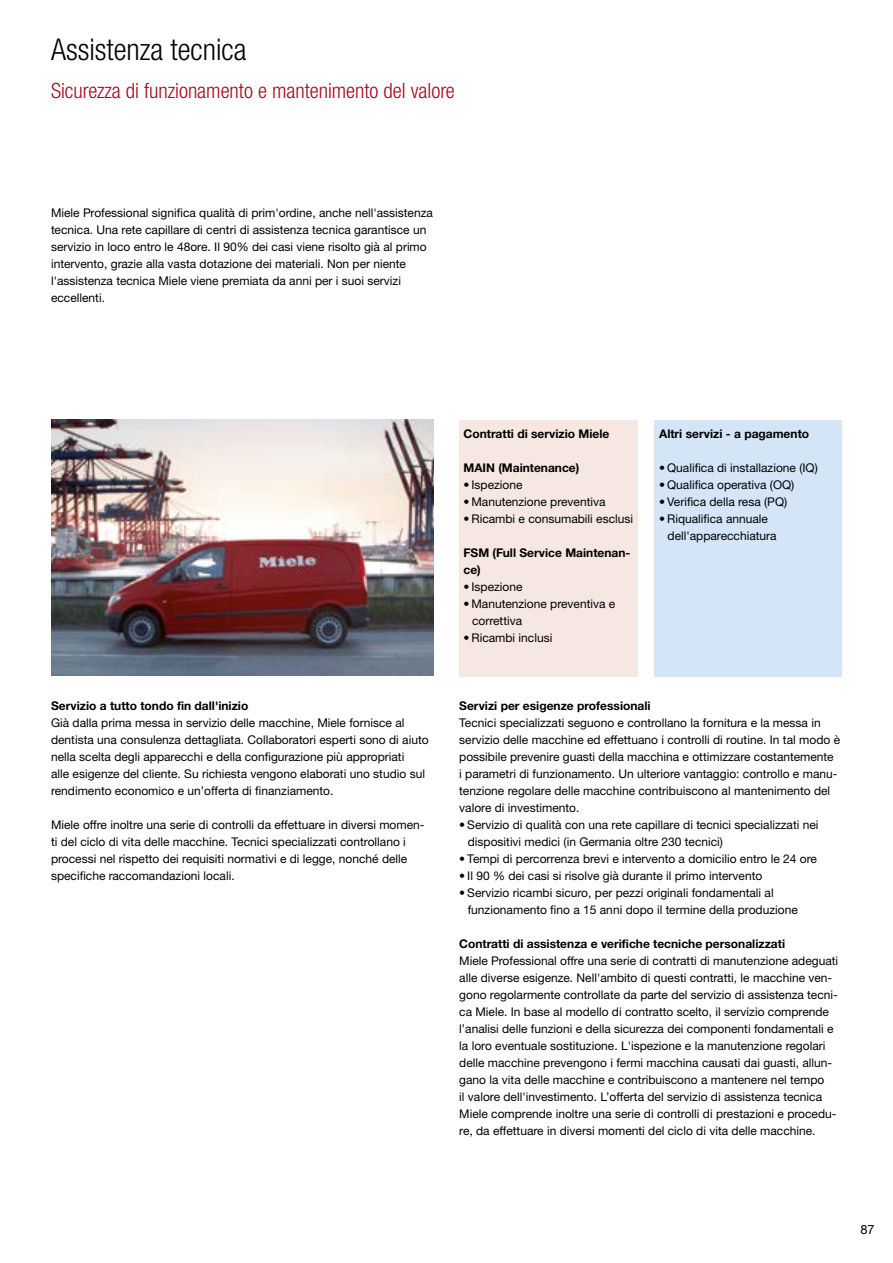
<style>
.page{position:relative;width:893px;height:1263px;background:#fff}
.page>*{position:absolute;margin:0;border:0;box-sizing:border-box;transform-origin:0 0}
.t1{font:300 condensed 30px "Helvetica Neue LTW1 G";color:#000}
.t2{font:300 condensed 21px "Helvetica Neue LTW1 G";color:#a6081d}
.t3{font:12.75px "Helvetica Neue LTW1 G";color:#000}
.t4{font:12px/17px "Helvetica Neue LTW1 G";color:#000}
.t5{font:700 12px/17px "Helvetica Neue LTW1 G";color:#000}
</style>
<div class="page">
<div style="left:459px;top:420px;width:179px;height:256px;background:#f7e7e2"></div>
<div style="left:655px;top:420px;width:187px;height:256px;background:#d3e5f7"></div>
<img style="left:51px;top:420px;width:383px;height:255px">
<h1 class="t1" style="left:51px;top:32px;width:197px">Assistenza tecnica</h1>
<h2 class="t2" style="left:51px;top:78px;width:405px">Sicurezza di funzionamento e mantenimento del valore</h2>
<p class="t4" style="left:51px;top:204px;width:383px">Miele Professional significa qualità di prim'ordine, anche nell'assistenza tecnica. Una rete capillare di centri di assistenza tecnica garantisce un servizio in loco entro le 48ore. Il 90% dei casi viene risolto già al primo intervento, grazie alla vasta dotazione dei materiali. Non per niente l'assistenza tecnica Miele viene premiata da anni per i suoi servizi eccellenti.</p>
<p class="t5" style="left:51px;top:697px;width:199px">Servizio a tutto tondo fin dall'inizio</p>
<p class="t4" style="left:51px;top:714px;width:379px">Già dalla prima messa in servizio delle macchine, Miele fornisce al dentista una consulenza dettagliata. Collaboratori esperti sono di aiuto nella scelta degli apparecchi e della configurazione più appropriati<br>alle esigenze del cliente. Su richiesta vengono elaborati uno studio sul rendimento economico e un’offerta di finanziamento.</p>
<p class="t4" style="left:51px;top:816px;width:375px">Miele offre inoltre una serie di controlli da effettuare in diversi momen&shy;ti del ciclo di vita delle macchine. Tecnici specializzati controllano i processi nel rispetto dei requisiti normativi e di legge, nonché delle specifiche raccomandazioni locali.</p>
<p class="t5" style="left:463px;top:425px;width:147px">Contratti di servizio Miele</p>
<p class="t5" style="left:463px;top:459px;width:117px">MAIN (Maintenance)</p>
<p class="t4" style="left:463px;top:476px;width:61px">• Ispezione</p>
<p class="t4" style="left:463px;top:493px;width:144px">• Manutenzione preventiva</p>
<p class="t4" style="left:463px;top:510px;width:171px">• Ricambi e consumabili esclusi</p>
<p class="t5" style="left:463px;top:544px;width:168px">FSM (Full Service Maintenan&shy;ce)</p>
<p class="t4" style="left:463px;top:578px;width:61px">• Ispezione</p>
<p class="t4" style="left:472px;top:595px;width:145px;text-indent:-9px">• Manutenzione preventiva e correttiva</p>
<p class="t4" style="left:463px;top:629px;width:90px">• Ricambi inclusi</p>
<p class="t5" style="left:659px;top:425px;width:152px">Altri servizi - a pagamento</p>
<p class="t4" style="left:659px;top:459px;width:160px">• Qualifica di installazione (IQ)</p>
<p class="t4" style="left:659px;top:476px;width:137px">• Qualifica operativa (OQ)</p>
<p class="t4" style="left:659px;top:493px;width:130px">• Verifica della resa (PQ)</p>
<p class="t4" style="left:668px;top:510px;width:110px;text-indent:-9px">• Riqualifica annuale dell'apparecchiatura</p>
<p class="t5" style="left:459px;top:697px;width:193px">Servizi per esigenze professionali</p>
<p class="t4" style="left:459px;top:714px;width:382px">Tecnici specializzati seguono e controllano la fornitura e la messa in servizio delle macchine ed effettuano i controlli di routine. In tal modo è possibile prevenire guasti della macchina e ottimizzare costantemente<br>i parametri di funzionamento. Un ulteriore vantaggio: controllo e manu&shy;tenzione regolare delle macchine contribuiscono al mantenimento del valore di investimento.</p>
<p class="t4" style="left:468px;top:816px;width:352px;text-indent:-9px">• Servizio di qualità con una rete capillare di tecnici specializzati nei dispositivi medici (in Germania oltre 230 tecnici)</p>
<p class="t4" style="left:459px;top:850px;width:359px">• Tempi di percorrenza brevi e intervento a domicilio entro le 24 ore</p>
<p class="t4" style="left:459px;top:867px;width:304px">• Il 90 % dei casi si risolve già durante il primo intervento</p>
<p class="t4" style="left:468px;top:884px;width:331px;text-indent:-9px">• Servizio ricambi sicuro, per pezzi originali fondamentali al funzionamento fino a 15 anni dopo il termine della produzione</p>
<p class="t5" style="left:459px;top:935px;width:327px">Contratti di assistenza e verifiche tecniche personalizzati</p>
<p class="t4" style="left:459px;top:952px;width:380px">Miele Professional offre una serie di contratti di manutenzione adeguati alle diverse esigenze. Nell'ambito di questi contratti, le macchine ven&shy;gono regolarmente controllate da parte del servizio di assistenza tecni&shy;ca Miele. In base al modello di contratto scelto, il servizio comprende l’analisi delle funzioni e della sicurezza dei componenti fondamentali e la loro eventuale sostituzione. L'ispezione e la manutenzione regolari delle macchine prevengono i fermi macchina causati dai guasti, allun&shy;gano la vita delle macchine e contribuiscono a mantenere nel tempo<br>il valore dell'investimento. L’offerta del servizio di assistenza tecnica Miele comprende inoltre una serie di controlli di prestazioni e procedu&shy;re, da effettuare in diversi momenti del ciclo di vita delle macchine.</p>
<p class="t3" style="left:860px;top:1221px;width:16px">87</p>
</div>
